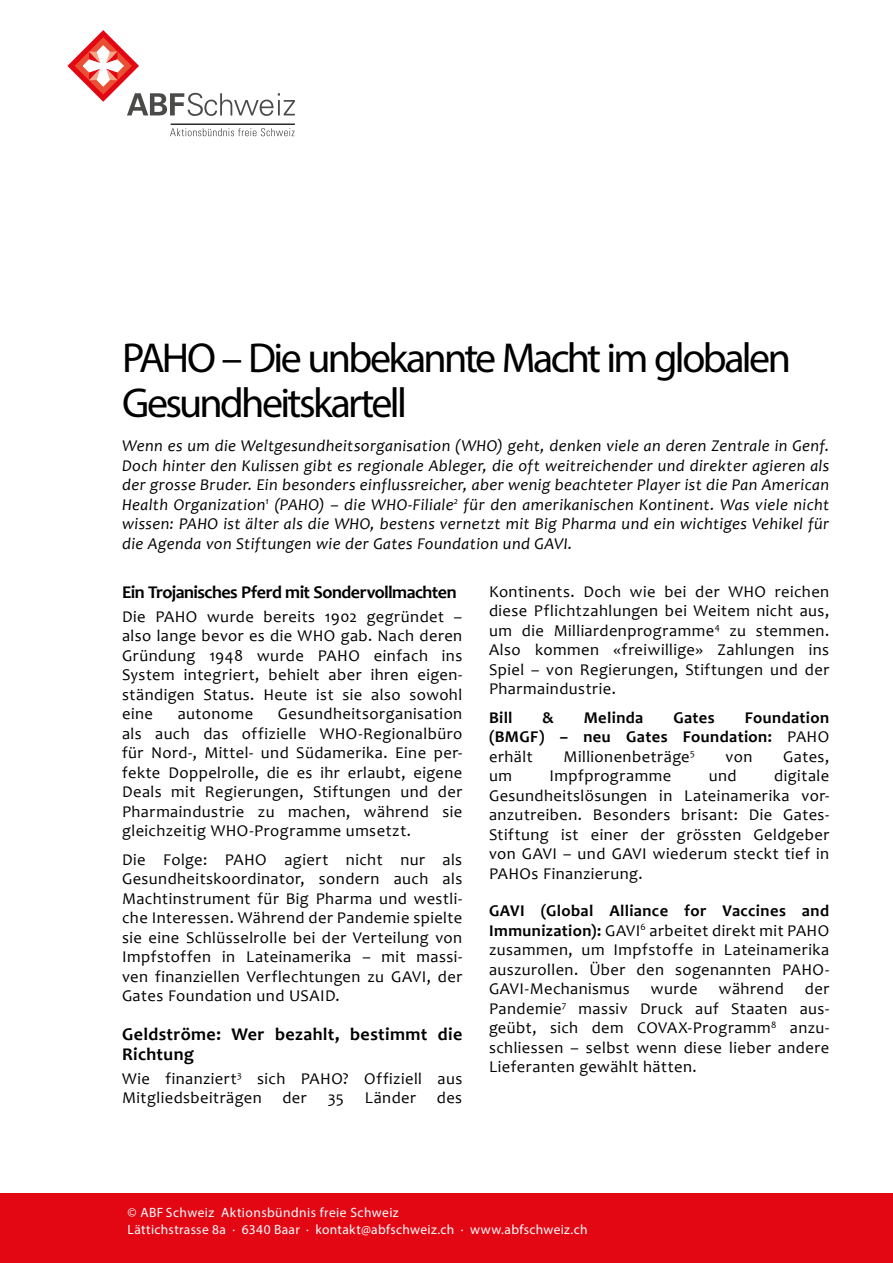
<style>
.page{position:relative;width:893px;height:1263px;background:#fff}
.page>*{position:absolute;margin:0;border:0;box-sizing:border-box;transform-origin:0 0}
.t1{font:42px/45px "Myriad Pro";letter-spacing:-.065em;color:#000}
.t2{font:700 18px/19.5px "Candara";letter-spacing:.02em;color:#000}
.t3{font:700 18px "Candara";letter-spacing:-.03em;color:#000}
.t4{font:16.5px/19.5px "Candara";letter-spacing:.03em;color:#000;text-align:justify}
.t5{font:italic 16.5px/19.5px "Candara";letter-spacing:.025em;color:#000;text-align:justify}
.t6{font:700 16.5px/19.5px "Candara";letter-spacing:.025em;color:#000;text-align:justify}
.t7{font:13.5px/16.5px "Myriad Pro";letter-spacing:.03em;color:#fff}
.s1{font-weight:400}
.s2{font-weight:700}
</style>
<div class="page">
<svg style="left:127px;top:93px;width:168px;height:23px"></svg>
<svg style="left:71px;top:34px;width:64px;height:64px"></svg>
<div style="left:68px;top:31px;width:70px;height:70px;border:5px solid #e30613;border-radius:50%"></div>
<svg style="left:79px;top:41px;width:49px;height:50px"></svg>
<div style="left:76px;top:38px;width:55px;height:55px;border:6px solid #e94f35;border-radius:50%"></div>
<svg style="left:106px;top:52px;width:12px;height:11px"></svg>
<svg style="left:89px;top:52px;width:11px;height:11px"></svg>
<svg style="left:106px;top:69px;width:12px;height:11px"></svg>
<svg style="left:89px;top:69px;width:11px;height:11px"></svg>
<svg style="left:170px;top:128px;width:125px;height:8px"></svg>
<hr style="left:171px;top:124px;width:123px;height:1px;background:#000">
<div style="left:0;top:1193px;width:893px;height:70px;background:#e30613"></div>
<h1 class="t1" style="left:122px;top:334px;width:670px">PAHO – Die unbekannte Macht im globalen<br>Gesundheitskartell</h1>
<p class="t5" style="left:122px;top:436px;width:709px">Wenn es um die Weltgesundheitsorganisation (WHO) geht, denken viele an deren Zentrale in Genf.<br>Doch hinter den Kulissen gibt es regionale Ableger, die oft weitreichender und direkter agieren als der grosse Bruder. Ein besonders einflussreicher, aber wenig beachteter Player ist die Pan American Health Organization<sup>1</sup> (PAHO) – die WHO-Filiale<sup>2</sup> für den amerikanischen Kontinent. Was viele nicht wissen: PAHO ist älter als die WHO, bestens vernetzt mit Big Pharma und ein wichtiges Vehikel für die Agenda von Stiftungen wie der Gates Foundation und GAVI.</p>
<p class="t3" style="left:122px;top:581px;width:336px">Ein Trojanisches Pferd mit Sondervollmachten</p>
<p class="t4" style="left:122px;top:606px;width:342px">Die PAHO wurde bereits 1902 gegründet – also lange bevor es die WHO gab. Nach deren Gründung 1948 wurde PAHO einfach ins System integriert, behielt aber ihren eigen&shy;ständigen Status. Heute ist sie also sowohl eine</p>
<p class="t4" style="left:122px;top:704px;width:342px;text-indent:156px">Gesundheitsorganisation als auch das offizielle WHO-Regionalbüro für Nord-, Mittel- und Südamerika. Eine per&shy;fekte Doppelrolle, die es ihr erlaubt, eigene Deals mit Regierungen, Stiftungen und der Pharmaindustrie zu machen, während sie gleichzeitig WHO-Programme umsetzt.</p>
<p class="t4" style="left:122px;top:849px;width:342px">Die Folge: PAHO agiert nicht nur als Gesundheitskoordinator, sondern auch als Machtinstrument für Big Pharma und westli&shy;che Interessen. Während der Pandemie spielte sie eine Schlüsselrolle bei der Verteilung von Impfstoffen in Lateinamerika – mit massi&shy;ven finanziellen Verflechtungen zu GAVI, der Gates Foundation und USAID.</p>
<p class="t2" style="left:122px;top:1024px;width:342px">Geldströme: Wer bezahlt, bestimmt die<br>Richtung</p>
<p class="t4" style="left:122px;top:1068px;width:342px">Wie finanziert<sup>3</sup> sich PAHO? Offiziell aus<br>Mitgliedsbeiträgen</p>
<p class="t4" style="left:178px;top:704px;width:77px">autonome</p>
<p class="t4" style="left:282px;top:1088px;width:26px">der</p>
<p class="t4" style="left:328px;top:1088px;width:18px">35</p>
<p class="t4" style="left:365px;top:1088px;width:53px">Länder</p>
<p class="t4" style="left:437px;top:1088px;width:27px">des</p>
<p class="t4" style="left:489px;top:581px;width:342px">Kontinents. Doch wie bei der WHO reichen diese Pflichtzahlungen bei Weitem nicht aus, um die Milliardenprogramme<sup>4</sup> zu stemmen.<br>Also kommen «freiwillige» Zahlungen ins Spiel – von Regierungen, Stiftungen und der Pharmaindustrie.</p>
<p class="t6" style="left:489px;top:707px;width:25px">Bill</p>
<p class="t6" style="left:542px;top:707px;width:13px">&amp;</p>
<p class="t6" style="left:584px;top:707px;width:61px">Melinda</p>
<p class="t6" style="left:673px;top:707px;width:43px">Gates</p>
<p class="t6" style="left:489px;top:707px;width:342px;text-indent:256px">Foundation (BMGF) – neu Gates Foundation: <span class="s1">PAHO erhält</span></p>
<p class="t4" style="left:564px;top:746px;width:133px">Millionenbeträge<sup>5</sup></p>
<p class="t4" style="left:726px;top:746px;width:28px">von</p>
<p class="t4" style="left:783px;top:746px;width:47px">Gates,</p>
<p class="t4" style="left:489px;top:766px;width:24px">um</p>
<p class="t4" style="left:549px;top:766px;width:123px">Impfprogramme</p>
<p class="t4" style="left:709px;top:766px;width:29px">und</p>
<p class="t4" style="left:489px;top:766px;width:342px;text-indent:285px">digitale Gesundheitslösungen in Lateinamerika vor&shy;anzutreiben. Besonders brisant: Die Gates-Stiftung ist einer der grössten Geldgeber von GAVI – und GAVI wiederum steckt tief in PAHOs Finanzierung.</p>
<p class="t4" style="left:489px;top:901px;width:342px"><span class="s2">GAVI (Global Alliance for Vaccines and Immunization):</span> GAVI<sup>6</sup> arbeitet direkt mit PAHO zusammen, um Impfstoffe in Lateinamerika auszurollen. Über den sogenannten PAHO-GAVI-Mechanismus</p>
<p class="t4" style="left:651px;top:979px;width:48px">wurde</p>
<p class="t4" style="left:719px;top:979px;width:66px">während</p>
<p class="t4" style="left:489px;top:979px;width:342px;text-indent:316px">der Pandemie<sup>7</sup> massiv Druck auf Staaten aus&shy;geübt, sich dem COVAX-Programm<sup>8</sup> anzu&shy;schliessen – selbst wenn diese lieber andere Lieferanten gewählt hätten.</p>
<p class="t7" style="left:128px;top:1204px;width:461px">© ABF Schweiz Aktionsbündnis freie Schweiz<br>Lättichstrasse 8a · 6340 Baar · kontakt@abfschweiz.ch · www.abfschweiz.ch</p>
</div>
